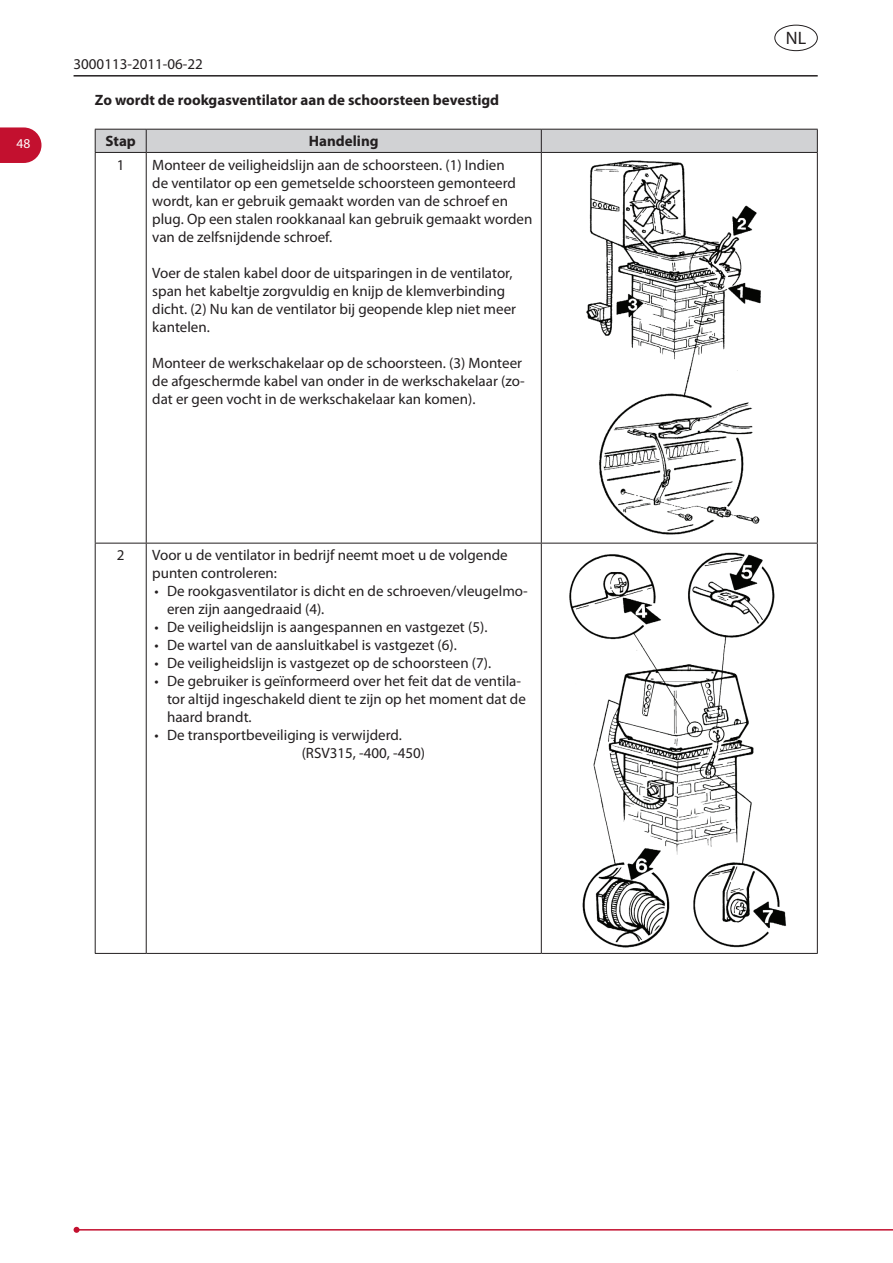
<style>
.page{position:relative;width:893px;height:1263px;background:#fff}
.page>*{position:absolute;margin:0;border:0;box-sizing:border-box;transform-origin:0 0}
.t1{font:18px "Myriad Pro";color:#231f20}
.t2{font:15px/18px "Myriad Pro";color:#231f20}
.t3{font:700 15px "Myriad Pro";color:#231f20}
.t4{font:13.5px "Myriad Pro";color:#fff}
</style>
<div class="page">
<hr style="left:77px;top:1229px;width:816px;height:1px;background:#c3102f">
<svg style="left:74px;top:1227px;width:6px;height:6px"></svg>
<svg style="left:0;top:127px;width:41px;height:36px"></svg>
<hr style="left:74px;top:75px;width:744px;height:2px;background:#231f20">
<div style="left:774px;top:25px;width:44px;height:26px;border:1px solid #231f20;border-radius:50%"></div>
<svg style="left:95px;top:129px;width:723px;height:23px;background:#cacbcd"></svg>
<hr style="left:95px;top:152px;width:51px;height:1px;background:#231f20">
<hr style="left:95px;top:153px;width:1px;height:390px;background:#231f20">
<hr style="left:146px;top:152px;width:395px;height:1px;background:#231f20">
<hr style="left:146px;top:153px;width:1px;height:390px;background:#231f20">
<hr style="left:541px;top:152px;width:277px;height:1px;background:#231f20">
<hr style="left:541px;top:153px;width:1px;height:390px;background:#231f20">
<hr style="left:817px;top:153px;width:1px;height:390px;background:#231f20">
<hr style="left:95px;top:543px;width:51px;height:1px;background:#231f20">
<hr style="left:95px;top:543px;width:1px;height:410px;background:#231f20">
<hr style="left:146px;top:543px;width:395px;height:1px;background:#231f20">
<hr style="left:146px;top:543px;width:1px;height:410px;background:#231f20">
<hr style="left:541px;top:543px;width:277px;height:1px;background:#231f20">
<hr style="left:541px;top:543px;width:1px;height:410px;background:#231f20">
<hr style="left:817px;top:543px;width:1px;height:410px;background:#231f20">
<hr style="left:95px;top:953px;width:51px;height:1px;background:#231f20">
<hr style="left:146px;top:953px;width:395px;height:1px;background:#231f20">
<hr style="left:541px;top:953px;width:277px;height:1px;background:#231f20">
<img style="left:586px;top:160px;width:175px;height:375px">
<img style="left:569px;top:552px;width:218px;height:395px">
<p class="t4" style="left:17px;top:135px;width:15px">48</p>
<p class="t2" style="left:74px;top:55px;width:131px">3000113-2011-06-22</p>
<p class="t3" style="left:95px;top:90px;width:406px">Zo wordt de rookgasventilator aan de schoorsteen bevestigd</p>
<p class="t3" style="left:105px;top:132px;width:32px">Stap</p>
<p class="t3" style="left:309px;top:132px;width:71px">Handeling</p>
<p class="t2" style="left:117px;top:155px;width:9px">1</p>
<p class="t2" style="left:152px;top:155px;width:382px">Monteer de veiligheidslijn aan de schoorsteen. (1) Indien<br>de ventilator op een gemetselde schoorsteen gemonteerd wordt, kan er gebruik gemaakt worden van de schroef en plug. Op een stalen rookkanaal kan gebruik gemaakt worden van de zelfsnijdende schroef.</p>
<p class="t2" style="left:152px;top:263px;width:365px">Voer de stalen kabel door de uitsparingen in de ventilator, span het kabeltje zorgvuldig en knijp de klemverbinding dicht. (2) Nu kan de ventilator bij geopende klep niet meer kantelen.</p>
<p class="t2" style="left:152px;top:353px;width:374px">Monteer de werkschakelaar op de schoorsteen. (3) Monteer de afgeschermde kabel van onder in de werkschakelaar (zo&shy;dat er geen vocht in de werkschakelaar kan komen).</p>
<p class="t2" style="left:117px;top:546px;width:9px">2</p>
<p class="t2" style="left:152px;top:546px;width:357px">Voor u de ventilator in bedrijf neemt moet u de volgende punten controleren:</p>
<p class="t2" style="left:167px;top:582px;width:362px;text-indent:-13px">• De rookgasventilator is dicht en de schroeven/vleugelmo&shy;eren zijn aangedraaid (4).</p>
<p class="t2" style="left:154px;top:618px;width:335px">• De veiligheidslijn is aangespannen en vastgezet (5).</p>
<p class="t2" style="left:154px;top:636px;width:304px">• De wartel van de aansluitkabel is vastgezet (6).</p>
<p class="t2" style="left:154px;top:654px;width:338px">• De veiligheidslijn is vastgezet op de schoorsteen (7).</p>
<p class="t2" style="left:167px;top:672px;width:360px;text-indent:-13px">• De gebruiker is geïnformeerd over het feit dat de ventila&shy;tor altijd ingeschakeld dient te zijn op het moment dat de haard brandt.</p>
<p class="t2" style="left:302px;top:726px;width:125px;text-indent:-147px">• De transportbeveiliging is verwijderd. (RSV315, -400, -450)</p>
<p class="t1" style="left:786px;top:27px;width:22px">NL</p>
</div>
